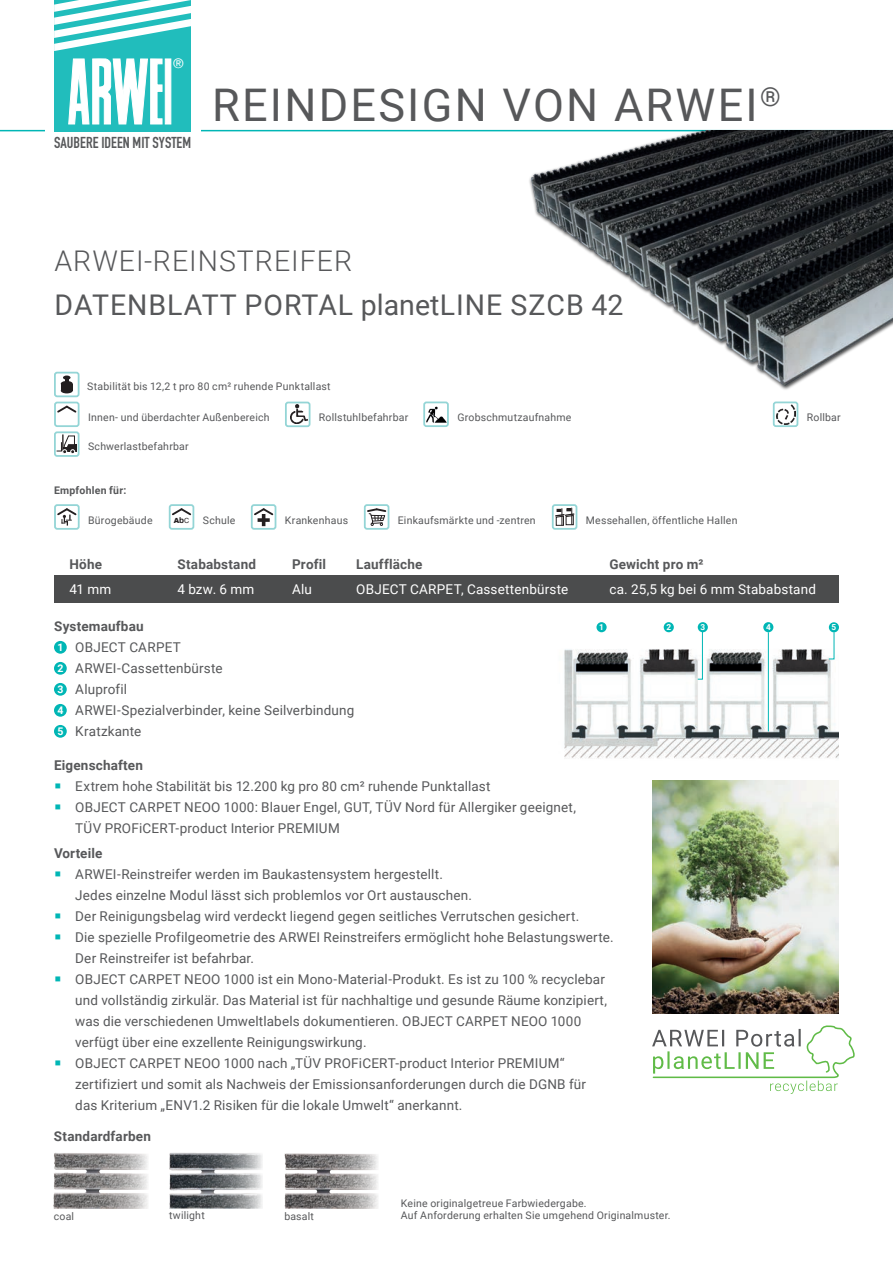
<style>
.page{position:relative;width:893px;height:1263px;background:#fff}
.page>*{position:absolute;margin:0;border:0;box-sizing:border-box;transform-origin:0 0}
.t1{font:45px "Roboto";letter-spacing:.05em;color:#57585a}
.t2{font:28.5px "Roboto";letter-spacing:.035em;color:#57585a}
.t3{font:300 28.5px "Roboto";letter-spacing:.035em;color:#57585a}
.t4{font:700 15.6px "DIN Condensed";color:#57585a}
.t5{font:13.5px/21px "Roboto";letter-spacing:.01em;color:#57585a}
.t6{font:700 13.5px "Roboto";letter-spacing:.015em;color:#57585a}
.t7{font:13.5px "Roboto";letter-spacing:.015em;color:#fff}
.t8{font:13.2px "Helvetica Neue";color:#fff}
.t9{font:10.5px/12px "Roboto";letter-spacing:.02em;color:#57585a}
.t10{font:700 10.5px "Roboto";letter-spacing:.02em;color:#57585a}
.t11{font:700 8.25px "Roboto";color:#fff}
.t12{font:900 7.05px "Arial";color:#231f20}
.s1{font-weight:700;font-size:8.1px}
.s2{font-weight:400}
.s3{font-weight:700}
.s4{font-weight:700;font-size:10.5px;color:#fff}
.s5{color:#00b6b5}
</style>
<div class="page">
<div style="left:54px;top:575px;width:785px;height:28px;background:#4b4c4d"></div>
<img style="left:564px;top:628px;width:275px;height:131px">
<hr style="left:0;top:130px;width:893px;height:1px;background:#00b6b5">
<div style="left:45px;top:126px;width:9px;height:8px;background:#fff"></div>
<div style="left:54px;top:0;width:137px;height:131px;background:#21bdbc"></div>
<svg style="left:68px;top:58px;width:95px;height:67px"></svg>
<svg style="left:165px;top:59px;width:6px;height:65px"></svg>
<svg style="left:54px;top:0;width:137px;height:51px"></svg>
<div style="left:191px;top:127px;width:9px;height:8px;background:#fff"></div>
<div style="left:773px;top:401px;width:25px;height:26px;border:2px solid #94d5d6;border-radius:2px"></div>
<img style="left:777px;top:420px;width:17px;height:4px">
<div style="left:54px;top:372px;width:26px;height:25px;border:2px solid #94d5d6;border-radius:2px"></div>
<div style="left:61px;top:388px;width:12px;height:5px;background:#231f20;border-radius:50%"></div>
<svg style="left:63px;top:375px;width:8px;height:5px"></svg>
<div style="left:61px;top:381px;width:12px;height:5px;background:#231f20;border-radius:50%"></div>
<div style="left:61px;top:384px;width:12px;height:7px;background:#231f20"></div>
<div style="left:54px;top:402px;width:26px;height:25px;border:2px solid #94d5d6;border-radius:2px"></div>
<svg style="left:56px;top:404px;width:22px;height:10px"></svg>
<div style="left:54px;top:504px;width:26px;height:26px;border:2px solid #94d5d6;border-radius:2px"></div>
<svg style="left:56px;top:507px;width:22px;height:19px"></svg>
<div style="left:169px;top:504px;width:25px;height:26px;border:2px solid #94d5d6;border-radius:2px"></div>
<svg style="left:170px;top:507px;width:23px;height:10px"></svg>
<div style="left:364px;top:504px;width:25px;height:26px;border:2px solid #94d5d6;border-radius:2px"></div>
<svg style="left:366px;top:507px;width:22px;height:19px"></svg>
<div style="left:552px;top:504px;width:25px;height:26px;border:2px solid #94d5d6;border-radius:2px"></div>
<svg style="left:554px;top:508px;width:21px;height:18px"></svg>
<div style="left:54px;top:431px;width:26px;height:26px;border:2px solid #94d5d6;border-radius:2px"></div>
<svg style="left:56px;top:434px;width:20px;height:20px"></svg>
<img style="left:290px;top:405px;width:17px;height:19px">
<div style="left:285px;top:402px;width:25px;height:25px;border:2px solid #94d5d6;border-radius:2px"></div>
<div style="left:423px;top:401px;width:26px;height:26px;border:2px solid #94d5d6;border-radius:2px"></div>
<img style="left:426px;top:403px;width:21px;height:23px">
<hr style="left:768px;top:632px;width:1px;height:99px;background:#00b6b5">
<div style="left:596px;top:622px;width:11px;height:10px;background:#00b6b5;border-radius:50%"></div>
<div style="left:763px;top:622px;width:10px;height:10px;background:#00b6b5;border-radius:50%"></div>
<div style="left:664px;top:622px;width:10px;height:10px;background:#00b6b5;border-radius:50%"></div>
<svg style="left:697px;top:629px;width:6px;height:51px"></svg>
<div style="left:698px;top:622px;width:10px;height:10px;background:#00b6b5;border-radius:50%"></div>
<svg style="left:828px;top:632px;width:7px;height:28px"></svg>
<div style="left:829px;top:622px;width:10px;height:10px;background:#00b6b5;border-radius:50%"></div>
<div style="left:251px;top:504px;width:25px;height:26px;border:2px solid #94d5d6;border-radius:2px"></div>
<svg style="left:252px;top:507px;width:23px;height:19px"></svg>
<svg style="left:258px;top:518px;width:12px;height:4px"></svg>
<img style="left:502px;top:131px;width:391px;height:289px">
<div style="left:54px;top:641px;width:13px;height:13px;background:#00b6b5;border-radius:50%"></div>
<div style="left:54px;top:662px;width:13px;height:13px;background:#00b6b5;border-radius:50%"></div>
<div style="left:54px;top:683px;width:13px;height:13px;background:#00b6b5;border-radius:50%"></div>
<div style="left:54px;top:704px;width:13px;height:13px;background:#00b6b5;border-radius:50%"></div>
<div style="left:54px;top:725px;width:13px;height:13px;background:#00b6b5;border-radius:50%"></div>
<img style="left:653px;top:781px;width:186px;height:232px">
<svg style="left:652px;top:1025px;width:203px;height:69px"></svg>
<img style="left:53px;top:1152px;width:95px;height:56px">
<img style="left:169px;top:1153px;width:94px;height:55px">
<img style="left:284px;top:1153px;width:94px;height:55px">
<p class="t8" style="left:173px;top:54px;width:12px">®</p>
<p class="t4" style="left:54px;top:132px;width:138px">SAUBERE IDEEN MIT SYSTEM</p>
<h1 class="t1" style="left:212px;top:73px;width:570px">REINDESIGN VON ARWEI<sup>®</sup></h1>
<h2 class="t3" style="left:55px;top:241px;width:299px">ARWEI-REINSTREIFER</h2>
<h2 class="t2" style="left:55px;top:285px;width:570px">DATENBLATT PORTAL planetLINE SZCB 42</h2>
<p class="t9" style="left:87px;top:380px;width:245px">Stabilität bis 12,2 t pro 80 cm² ruhende Punktallast</p>
<p class="t9" style="left:319px;top:411px;width:91px">Rollstuhlbefahrbar</p>
<p class="t9" style="left:457px;top:411px;width:116px">Grobschmutzaufnahme</p>
<p class="t9" style="left:88px;top:411px;width:183px">Innen- und überdachter Außenbereich</p>
<p class="t9" style="left:807px;top:411px;width:35px">Rollbar</p>
<p class="t9" style="left:88px;top:440px;width:102px">Schwerlastbefahrbar</p>
<p class="t10" style="left:54px;top:483px;width:74px">Empfohlen für:</p>
<p class="t9" style="left:88px;top:513px;width:66px">Bürogebäude</p>
<p class="t12" style="left:174px;top:515px;width:17px">A<span class="s1">b</span><span class="s2">C</span></p>
<p class="t9" style="left:203px;top:513px;width:34px">Schule</p>
<p class="t9" style="left:285px;top:513px;width:65px">Krankenhaus</p>
<p class="t9" style="left:398px;top:513px;width:139px">Einkaufsmärkte und -zentren</p>
<p class="t9" style="left:586px;top:513px;width:153px">Messehallen, öffentliche Hallen</p>
<p class="t6" style="left:69px;top:555px;width:34px">Höhe</p>
<p class="t6" style="left:177px;top:555px;width:80px">Stababstand</p>
<p class="t6" style="left:292px;top:555px;width:35px">Profil</p>
<p class="t6" style="left:356px;top:555px;width:68px">Lauffläche</p>
<p class="t6" style="left:609px;top:555px;width:96px">Gewicht pro m²</p>
<p class="t7" style="left:69px;top:580px;width:43px">41 mm</p>
<p class="t7" style="left:177px;top:580px;width:78px">4 bzw. 6 mm</p>
<p class="t7" style="left:292px;top:580px;width:21px">Alu</p>
<p class="t7" style="left:356px;top:580px;width:214px">OBJECT CARPET, Cassettenbürste</p>
<p class="t7" style="left:609px;top:580px;width:208px">ca. 25,5 kg bei 6 mm Stababstand</p>
<p class="t5" style="left:54px;top:615px;width:302px"><span class="s3">Systemaufbau<br></span><span class="s4">1</span> OBJECT CARPET<br><span class="s4">2</span> ARWEI-Cassettenbürste<br><span class="s4">3</span> Aluprofil<br><span class="s4">4</span> ARWEI-Spezialverbinder, keine Seilverbindung<br><span class="s4">5</span> Kratzkante</p>
<p class="t6" style="left:54px;top:756px;width:91px">Eigenschaften</p>
<p class="t5" style="left:54px;top:775px;width:438px"><span class="s5">▪</span> Extrem hohe Stabilität bis 12.200 kg pro 80 cm² ruhende Punktallast</p>
<p class="t5" style="left:75px;top:796px;width:502px;text-indent:-21px"><span class="s5">▪</span> OBJECT CARPET NEOO 1000: Blauer Engel, GUT, TÜV Nord für Allergiker geeignet,<br>TÜV PROFiCERT-product Interior PREMIUM</p>
<p class="t6" style="left:54px;top:844px;width:50px">Vorteile</p>
<p class="t5" style="left:75px;top:863px;width:398px;text-indent:-21px"><span class="s5">▪</span> ARWEI-Reinstreifer werden im Baukastensystem hergestellt.<br>Jedes einzelne Modul lässt sich problemlos vor Ort austauschen.</p>
<p class="t5" style="left:54px;top:905px;width:527px"><span class="s5">▪</span> Der Reinigungsbelag wird verdeckt liegend gegen seitliches Verrutschen gesichert.</p>
<p class="t5" style="left:75px;top:926px;width:540px;text-indent:-21px"><span class="s5">▪</span> Die spezielle Profilgeometrie des ARWEI Reinstreifers ermöglicht hohe Belastungswerte.<br>Der Reinstreifer ist befahrbar.</p>
<p class="t5" style="left:75px;top:968px;width:533px;text-indent:-21px"><span class="s5">▪</span> OBJECT CARPET NEOO 1000 ist ein Mono-Material-Produkt. Es ist zu 100 % recyclebar und vollständig zirkulär. Das Material ist für nachhaltige und gesunde Räume konzipiert, was die verschiedenen Umweltlabels dokumentieren. OBJECT CARPET NEOO 1000 verfügt über eine exzellente Reinigungswirkung.</p>
<p class="t5" style="left:75px;top:1052px;width:512px;text-indent:-21px"><span class="s5">▪</span> OBJECT CARPET NEOO 1000 nach „TÜV PROFiCERT-product Interior PREMIUM“ zertifiziert und somit als Nachweis der Emissionsanforderungen durch die DGNB für das Kriterium „ENV1.2 Risiken für die lokale Umwelt“ anerkannt.</p>
<p class="t6" style="left:54px;top:1126px;width:99px">Standardfarben</p>
<p class="t11" style="left:599px;top:621px;width:6px">1</p>
<p class="t11" style="left:666px;top:621px;width:6px">2</p>
<p class="t11" style="left:700px;top:621px;width:6px">3</p>
<p class="t11" style="left:766px;top:621px;width:6px">4</p>
<p class="t11" style="left:831px;top:621px;width:6px">5</p>
<p class="t9" style="left:54px;top:1209px;width:22px">coal</p>
<p class="t9" style="left:169px;top:1209px;width:37px">twilight</p>
<p class="t9" style="left:284px;top:1209px;width:31px">basalt</p>
<p class="t9" style="left:401px;top:1197px;width:271px">Keine originalgetreue Farbwiedergabe.<br>Auf Anforderung erhalten Sie umgehend Originalmuster.</p>
</div>
